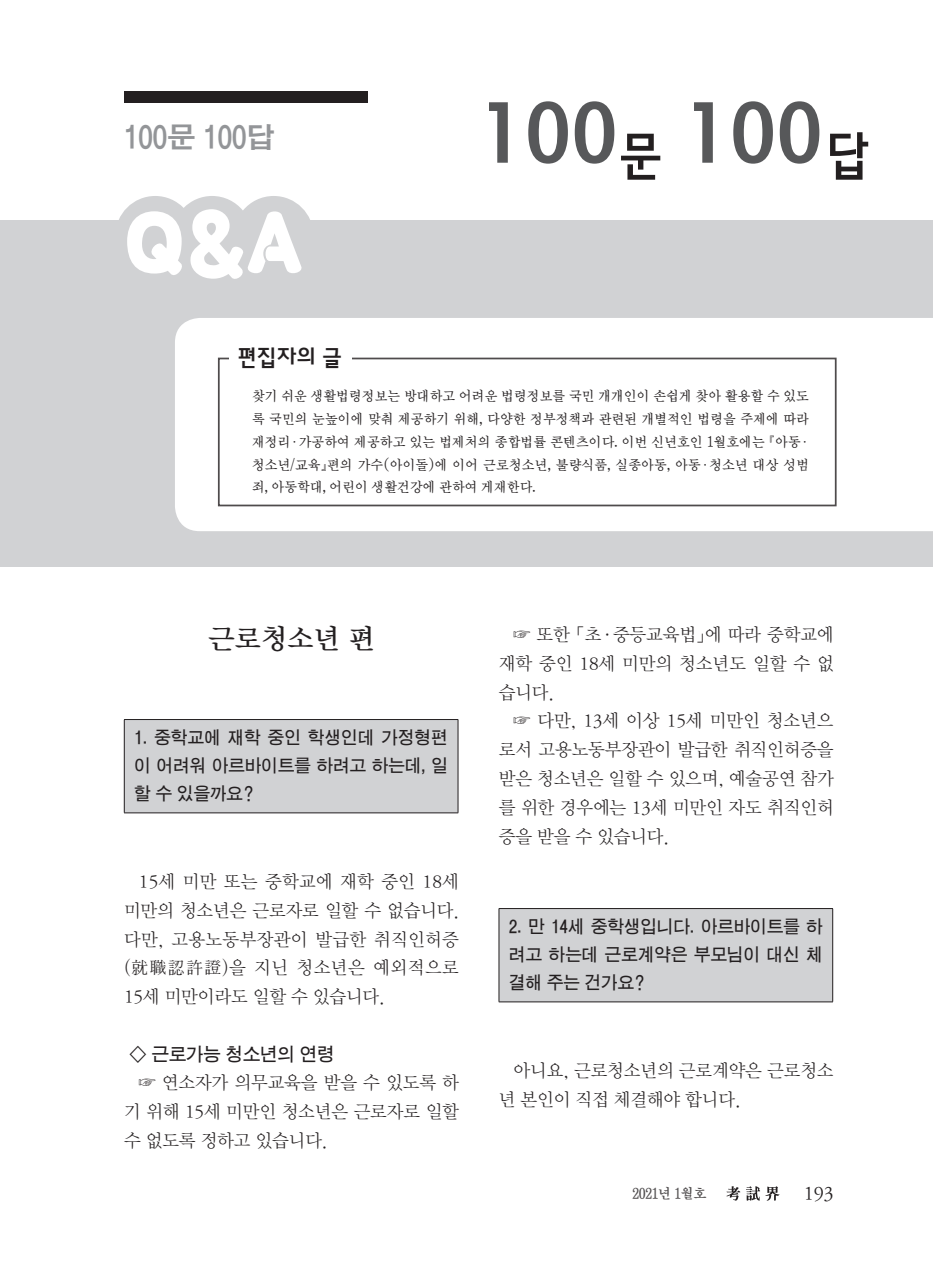
<style>
.page{position:relative;width:933px;height:1275px;background:#fff}
.page>*{position:absolute;margin:0;border:0;box-sizing:border-box;transform-origin:0 0}
.t1{font:84px "DXPOP Std";color:#fff}
.t2{font:78.4px "DX Frty Std B";letter-spacing:-.01em;color:#57585a}
.t3{font:28px "D Xgo Std 60";color:#939598}
.t4{font:28px "DX Nmu Std 40";color:#231f20}
.t5{font:22.75px "DX Mgo Std B";color:#231f20}
.t6{font:19.25px "DX Nmu Std 30";color:#231f20}
.t7{font:18.38px/28.9px "DX Nmu Std 20";letter-spacing:-.01em;color:#231f20;text-align:justify}
.t8{font:18.38px "D Xgo Std 40";letter-spacing:-.01em;color:#231f20;scale:.95 1}
.t9{font:17.5px/28px "D Xgo Std 40";letter-spacing:-.01em;color:#231f20;text-align:justify;scale:.95 1}
.t10{font:14px/22.8px "D Xmu Std 20";letter-spacing:-.03em;color:#231f20;text-align:justify;scale:.95 1}
.t11{font:14px "D Xmu Std 40";letter-spacing:-.05em;color:#231f20;scale:.95 1}
.s1{font-family:"DX Nmu Std 20"}
</style>
<div class="page">
<svg style="left:726px;top:1186px;width:14px;height:15px"></svg>
<svg style="left:746px;top:1186px;width:33px;height:15px"></svg>
<div style="left:0;top:221px;width:933px;height:346px;background:#d1d2d4"></div>
<div style="left:175px;top:318px;width:758px;height:213px;background:#fff"></div>
<div style="left:124px;top:92px;width:243px;height:11px;background:#231f20"></div>
<div style="left:218px;top:358px;width:618px;height:148px;border:2px solid #231f20"></div>
<div style="left:230px;top:334px;width:122px;height:43px;background:#fff"></div>
<svg style="left:115px;top:196px;width:198px;height:25px"></svg>
<div style="left:124px;top:719px;width:334px;height:94px;background:#d1d2d4"></div>
<hr style="left:124px;top:719px;width:334px;height:1px;background:#231f20">
<hr style="left:124px;top:720px;width:1px;height:93px;background:#231f20">
<hr style="left:458px;top:720px;width:1px;height:93px;background:#231f20">
<hr style="left:124px;top:813px;width:334px;height:1px;background:#231f20">
<div style="left:499px;top:908px;width:333px;height:94px;background:#d1d2d4"></div>
<hr style="left:499px;top:908px;width:334px;height:1px;background:#231f20">
<hr style="left:498px;top:909px;width:1px;height:93px;background:#231f20">
<hr style="left:832px;top:909px;width:1px;height:93px;background:#231f20">
<hr style="left:499px;top:1002px;width:334px;height:1px;background:#231f20">
<h3 class="t3" style="left:124px;top:123px;width:152px">100문 100답</h3>
<h1 class="t1" style="left:122px;top:199px;width:183px">Q&amp;A</h1>
<h2 class="t2" style="left:478px;top:94px;width:392px">100<sub>문</sub> 100<sub>답</sub></h2>
<p class="t5" style="left:237px;top:346px;width:107px">편집자의 글</p>
<p class="t10" style="left:252px;top:385px;width:588px">찾기 쉬운 생활법령정보는 방대하고 어려운 법령정보를 국민 개개인이 손쉽게 찾아 활용할 수 있도 록 국민의 눈높이에 맞춰 제공하기 위해, 다양한 정부정책과 관련된 개별적인 법령을 주제에 따라 재정리<span class="s1">·</span>가공하여 제공하고 있는 법제처의 종합법률 콘텐츠이다. 이번 신년호인 1월호에는 『아동<span class="s1">· </span>청소년/교육』편의 가수(아이돌)에 이어 근로청소년, 불량식품, 실종아동, 아동<span class="s1">·</span>청소년 대상 성범 죄, 아동학대, 어린이 생활건강에 관하여 게재한다.</p>
<h3 class="t4" style="left:208px;top:625px;width:168px">근로청소년 편</h3>
<p class="t9" style="left:134px;top:725px;width:332px">1. 중학교에 재학 중인 학생인데 가정형편 이 어려워 아르바이트를 하려고 하는데, 일 할 수 있을까요?</p>
<p class="t7" style="left:124px;top:867px;width:336px;text-indent:15px">15세 미만 또는 중학교에 재학 중인 18세 미만의 청소년은 근로자로 일할 수 없습니다. 다만, 고용노동부장관이 발급한 취직인허증 (就職認許證)을 지닌 청소년은 예외적으로 15세 미만이라도 일할 수 있습니다.</p>
<p class="t8" style="left:129px;top:1045px;width:218px">◇ 근로가능 청소년의 연령</p>
<p class="t7" style="left:124px;top:1069px;width:336px;text-indent:15px">☞ 연소자가 의무교육을 받을 수 있도록 하 기 위해 15세 미만인 청소년은 근로자로 일할 수 없도록 정하고 있습니다.</p>
<p class="t7" style="left:499px;top:620px;width:336px;text-indent:15px">☞ 또한 「초·중등교육법」에 따라 중학교에 재학 중인 18세 미만의 청소년도 일할 수 없 습니다.</p>
<p class="t7" style="left:499px;top:707px;width:336px;text-indent:15px">☞ 다만, 13세 이상 15세 미만인 청소년으 로서 고용노동부장관이 발급한 취직인허증을 받은 청소년은 일할 수 있으며, 예술공연 참가 를 위한 경우에는 13세 미만인 자도 취직인허 증을 받을 수 있습니다.</p>
<p class="t9" style="left:509px;top:914px;width:332px">2. 만 14세 중학생입니다. 아르바이트를 하 려고 하는데 근로계약은 부모님이 대신 체 결해 주는 건가요?</p>
<p class="t7" style="left:499px;top:1056px;width:336px;text-indent:15px">아니요, 근로청소년의 근로계약은 근로청소 년 본인이 직접 체결해야 합니다.</p>
<p class="t11" style="left:632px;top:1186px;width:80px">2021년 1월호</p>
<p class="t6" style="left:804px;top:1183px;width:31px">193</p>
</div>
